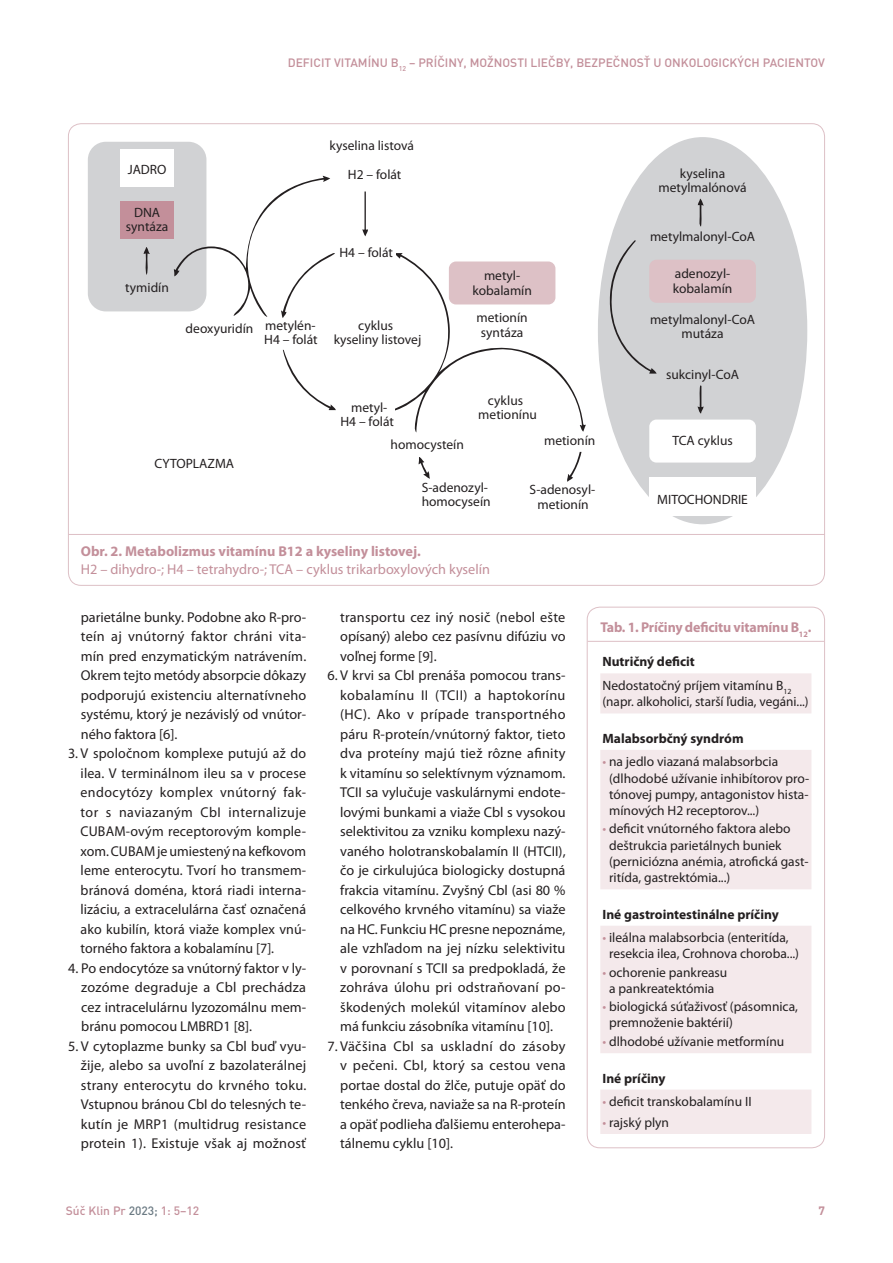
<style>
.page{position:relative;width:893px;height:1263px;background:#fff}
.page>*{position:absolute;margin:0;border:0;box-sizing:border-box;transform-origin:0 0}
.t1{font:14.25px/19.5px "Myriad Pro";color:#231f20;text-align:justify}
.t2{font:700 14.25px "Myriad Pro";color:#c38f9a}
.t3{font:14.25px "Myriad Pro";color:#c38f9a}
.t4{font:13.5px/14.2px "Myriad Pro";color:#231f20;text-align:center}
.t5{font:700 13.5px "Myriad Pro";color:#231f20}
.t6{font:500 12px "DINCE";color:#c38f9a}
.t7{font:700 12px "DINCE";color:#c38f9a}
.s1{color:#6b7a83}
.s2{font-weight:700}
.s3{color:#c38f9a}
</style>
<div class="page">
<div style="left:598px;top:137px;width:209px;height:387px;background:#d1d2d4;border-radius:50%"></div>
<div style="left:88px;top:142px;width:118px;height:169px;background:#d1d2d4;border-radius:18px"></div>
<svg style="left:362px;top:191px;width:6px;height:45px"></svg>
<svg style="left:697px;top:199px;width:7px;height:28px"></svg>
<svg style="left:608px;top:240px;width:49px;height:134px"></svg>
<svg style="left:144px;top:247px;width:6px;height:28px"></svg>
<svg style="left:174px;top:176px;width:161px;height:142px"></svg>
<svg style="left:395px;top:253px;width:191px;height:179px"></svg>
<svg style="left:283px;top:350px;width:53px;height:60px"></svg>
<svg style="left:697px;top:385px;width:7px;height:29px"></svg>
<svg style="left:567px;top:452px;width:14px;height:30px"></svg>
<svg style="left:419px;top:457px;width:11px;height:22px"></svg>
<div style="left:321px;top:311px;width:107px;height:43px;background:#fff;border-radius:7px"></div>
<div style="left:649px;top:420px;width:107px;height:43px;background:#fff;border-radius:7px"></div>
<div style="left:449px;top:261px;width:106px;height:43px;background:#ddc1c6;border-radius:7px"></div>
<div style="left:451px;top:386px;width:107px;height:43px;background:#fff;border-radius:7px"></div>
<div style="left:649px;top:260px;width:107px;height:43px;background:#ddc1c6;border-radius:7px"></div>
<div style="left:120px;top:201px;width:54px;height:38px;background:#c38f9a"></div>
<div style="left:120px;top:149px;width:54px;height:38px;background:#fff"></div>
<div style="left:649px;top:478px;width:107px;height:38px;background:#fff"></div>
<hr style="left:68px;top:534px;width:757px;height:1px;background:#ddc0c6">
<hr style="left:588px;top:641px;width:236px;height:1px;background:#ddc0c6">
<svg style="left:600px;top:673px;width:211px;height:461px;fill:#f4e9eb"></svg>
<div style="left:587px;top:607px;width:238px;height:541px;border:1px solid #ddc0c6;border-radius:13px"></div>
<p class="t6" style="left:288px;top:55px;width:539px">DEFICIT VITAMÍNU B<sub>12</sub> – PRÍČINY, MOŽNOSTI LIEČBY, BEZPEČNOSŤ U ONKOLOGICKÝCH PACIENTOV</p>
<p class="t4" style="left:128px;top:162px;width:40px">JADRO</p>
<p class="t4" style="left:126px;top:205px;width:44px">DNA syntáza</p>
<p class="t4" style="left:125px;top:280px;width:45px">tymidín</p>
<p class="t4" style="left:330px;top:130px;width:86px;line-height:29px">kyselina listová<br>H2 – folát</p>
<p class="t4" style="left:339px;top:245px;width:55px">H4 – folát</p>
<p class="t4" style="left:186px;top:321px;width:69px">deoxyuridín</p>
<p class="t4" style="left:264px;top:318px;width:55px;text-align:left">metylén-<br>H4 – folát</p>
<p class="t4" style="left:334px;top:318px;width:89px">cyklus<br>kyseliny listovej</p>
<p class="t4" style="left:472px;top:268px;width:61px">metyl&shy;kobalamín</p>
<p class="t4" style="left:477px;top:310px;width:53px">metionín syntáza</p>
<p class="t4" style="left:154px;top:456px;width:81px">CYTOPLAZMA</p>
<p class="t4" style="left:340px;top:400px;width:55px">metyl-<br>H4 – folát</p>
<p class="t4" style="left:478px;top:393px;width:60px">cyklus metionínu</p>
<p class="t4" style="left:544px;top:433px;width:53px">metionín</p>
<p class="t4" style="left:391px;top:437px;width:75px">homocysteín</p>
<p class="t4" style="left:422px;top:480px;width:70px;text-align:left">S-adenozyl&shy;homocyseín</p>
<p class="t4" style="left:530px;top:482px;width:67px">S-adenosyl&shy;metionín</p>
<p class="t4" style="left:658px;top:166px;width:90px">kyselina metylmalónová</p>
<p class="t4" style="left:650px;top:229px;width:107px">metylmalonyl-CoA</p>
<p class="t4" style="left:673px;top:267px;width:61px;text-align:left">adenozyl&shy;kobalamín</p>
<p class="t4" style="left:650px;top:312px;width:107px">metylmalonyl-CoA mutáza</p>
<p class="t4" style="left:666px;top:367px;width:74px">sukcinyl-CoA</p>
<p class="t4" style="left:672px;top:433px;width:62px">TCA cyklus</p>
<p class="t4" style="left:657px;top:492px;width:92px">MITOCHONDRIE</p>
<p class="t2" style="left:81px;top:542px;width:342px">Obr. 2. Metabolizmus vitamínu B12 a kyseliny listovej.</p>
<p class="t3" style="left:81px;top:560px;width:411px">H2 – dihydro-; H4 – tetrahydro-; TCA – cyklus trikarboxylových kyselín</p>
<p class="t1" style="left:81px;top:607px;width:227px">parietálne bunky. Podobne ako R-pro&shy;teín aj vnútorný faktor chráni vita&shy;mín pred enzymatickým natrávením.<br>Okrem tejto metódy absorpcie dôkazy podporujú existenciu alternatívneho systému, ktorý je nezávislý od vnútor&shy;ného faktora [6].</p>
<p class="t1" style="left:81px;top:744px;width:227px;text-indent:-13px">3. V spoločnom komplexe putujú až do ilea. V terminálnom ileu sa v procese endocytózy komplex vnútorný fak&shy;tor s naviazaným CbI internalizuje CUBAM-ovým receptorovým komple&shy;xom. CUBAM je umiestený na kefkovom leme enterocytu. Tvorí ho transmem&shy;bránová doména, ktorá riadi interna&shy;lizáciu, a extracelulárna časť označená ako kubilín, ktorá viaže komplex vnú&shy;torného faktora a kobalamínu [7].</p>
<p class="t1" style="left:81px;top:958px;width:226px;text-indent:-13px">4. Po endocytóze sa vnútorný faktor v ly&shy;zozóme degraduje a Cbl prechádza cez intracelulárnu lyzozomálnu mem&shy;bránu pomocou LMBRD1 [8].</p>
<p class="t1" style="left:81px;top:1036px;width:227px;text-indent:-13px">5. V cytoplazme bunky sa Cbl buď vyu&shy;žije, alebo sa uvoľní z bazolaterálnej strany enterocytu do krvného toku.<br>Vstupnou bránou CbI do telesných te&shy;kutín je MRP1 (multidrug resistance protein 1). Existuje však aj možnosť</p>
<p class="t1" style="left:340px;top:607px;width:227px">transportu cez iný nosič (nebol ešte opísaný) alebo cez pasívnu difúziu vo voľnej forme [9].</p>
<p class="t1" style="left:340px;top:665px;width:227px;text-indent:-13px">6. V krvi sa CbI prenáša pomocou trans&shy;kobalamínu II (TCII) a haptokorínu (HC). Ako v prípade transportného páru R-proteín/vnútorný faktor, tieto dva proteíny majú tiež rôzne afinity k vitamínu so selektívnym významom.<br>TCII sa vylučuje vaskulárnymi endote&shy;lovými bunkami a viaže Cbl s vysokou selektivitou za vzniku komplexu nazý&shy;vaného holotranskobalamín II (HTCII), čo je cirkulujúca biologicky dostupná frakcia vitamínu. Zvyšný Cbl (asi 80 % celkového krvného vitamínu) sa viaže na HC. Funkciu HC presne nepoznáme, ale vzhľadom na jej nízku selektivitu v porovnaní s TCII sa predpokladá, že zohráva úlohu pri odstraňovaní po&shy;škodených molekúl vitamínov alebo má funkciu zásobníka vitamínu [10].</p>
<p class="t1" style="left:340px;top:1036px;width:227px;text-indent:-13px">7. Väčšina CbI sa uskladní do zásoby v pečeni. CbI, ktorý sa cestou vena portae dostal do žlče, putuje opäť do tenkého čreva, naviaže sa na R-proteín a opäť podlieha ďalšiemu enterohepa&shy;tálnemu cyklu [10].</p>
<p class="t6" style="left:66px;top:1203px;width:135px">SÚČ KLIN PR <span class="s1">2023;</span> 1: 5–12</p>
<p class="t2" style="left:600px;top:618px;width:213px">Tab. 1. Príčiny deficitu vitamínu B<sub>12</sub>.</p>
<p class="t4" style="left:602px;top:649px;width:190px;line-height:23.9px;text-align:left"><span class="s2">Nutričný deficit<br></span>Nedostatočný príjem vitamínu B<sub>12</sub></p>
<p class="t4" style="left:602px;top:694px;width:208px">(napr. alkoholici, starší ľudia, vegáni...)</p>
<p class="t5" style="left:602px;top:730px;width:143px">Malabsorbčný syndróm</p>
<p class="t4" style="left:609px;top:753px;width:202px;line-height:16.2px;text-align:left;text-indent:-7px"><span class="s3">•</span> na jedlo viazaná malabsorbcia (dlhodobé užívanie inhibítorov pro&shy;tónovej pumpy, antagonistov hista&shy;mínových H2 receptorov...)</p>
<p class="t4" style="left:609px;top:820px;width:200px;line-height:16.2px;text-align:left;text-indent:-7px"><span class="s3">•</span> deficit vnútorného faktora alebo deštrukcia parietálnych buniek (perniciózna anémia, atrofická gast&shy;ritída, gastrektómia...)</p>
<p class="t5" style="left:602px;top:906px;width:178px">Iné gastrointestinálne príčiny</p>
<p class="t4" style="left:609px;top:929px;width:191px;line-height:16.2px;text-align:left;text-indent:-7px"><span class="s3">•</span> ileálna malabsorbcia (enteritída, resekcia ilea, Crohnova choroba...)</p>
<p class="t4" style="left:602px;top:964px;width:126px;line-height:16.2px"><span class="s3">•</span> ochorenie pankreasu a pankreatektómia</p>
<p class="t4" style="left:609px;top:998px;width:190px;line-height:16.2px;text-align:left;text-indent:-7px"><span class="s3">•</span> biologická súťaživosť (pásomnica, premnoženie baktérií)</p>
<p class="t4" style="left:602px;top:1034px;width:183px"><span class="s3">•</span> dlhodobé užívanie metformínu</p>
<p class="t5" style="left:602px;top:1070px;width:65px">Iné príčiny</p>
<p class="t4" style="left:602px;top:1094px;width:151px"><span class="s3">•</span> deficit transkobalamínu II</p>
<p class="t4" style="left:602px;top:1115px;width:68px"><span class="s3">•</span> rajský plyn</p>
<p class="t7" style="left:818px;top:1202px;width:8px">7</p>
</div>
